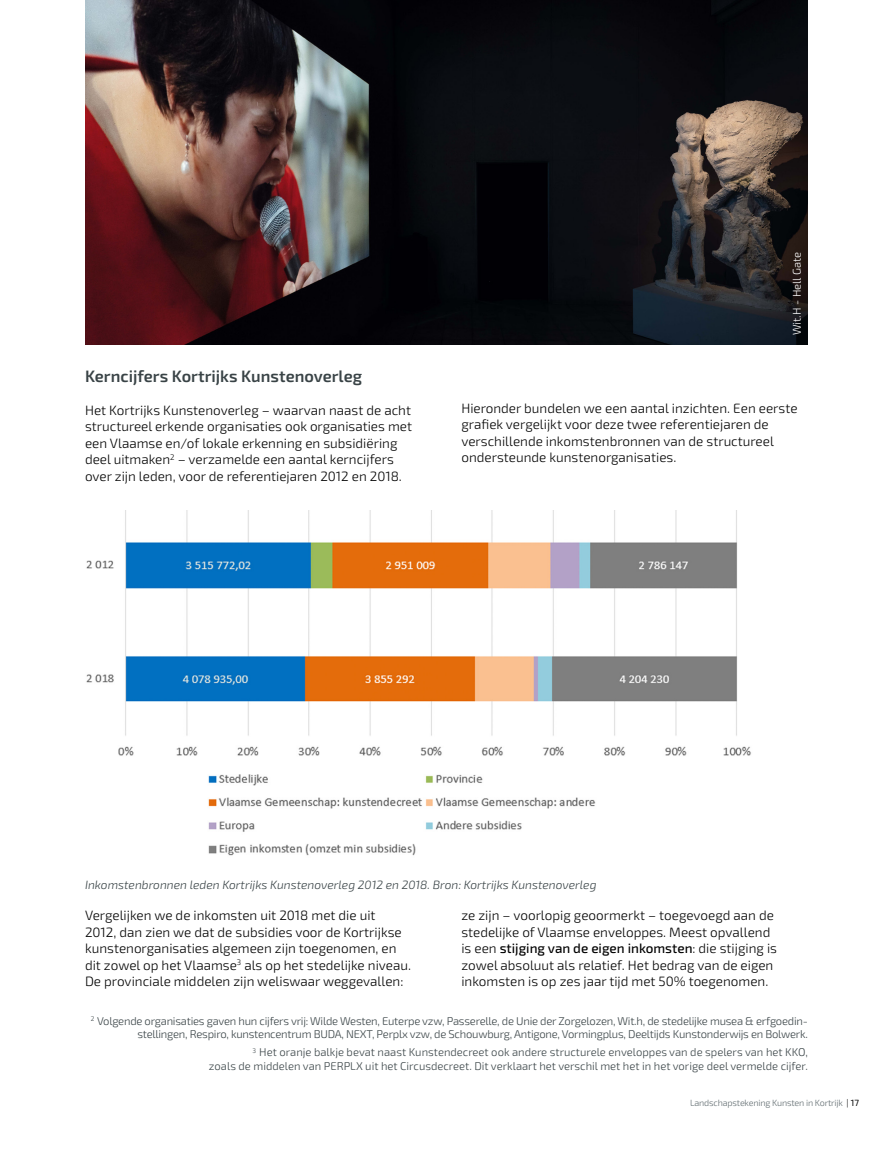
<style>
.page{position:relative;width:893px;height:1149px;background:#fff}
.page>*{position:absolute;margin:0;border:0;box-sizing:border-box;transform-origin:0 0}
.t1{font:600 16.5px "Exo 2";color:#394346}
.t2{font:300 13.5px/16.5px "Exo 2";color:#000}
.t3{font:italic 300 12px "Exo 2";color:#394346}
.t4{font:300 11.25px/13.5px "Exo 2";letter-spacing:-.02em;color:#394346;text-align:right}
.t5{font:300 11.25px/13.5px "Exo 2";color:#394346;text-align:right}
.t6{font:300 11.25px "Exo 2";color:#fff}
.t7{font:300 9px "Exo 2";letter-spacing:-.02em;color:#616c70}
.s1{font-weight:500}
.s2{color:#000}
.s3{font-weight:400;color:#000}
</style>
<div class="page">
<img style="left:86px;top:510px;width:665px;height:346px">
<img style="left:85px;top:0;width:723px;height:344px">
<p class="t6" style="left:789px;top:335px;width:85px;rotate:-90deg">Wit.H - Hell Gate</p>
<p class="t1" style="left:85px;top:364px;width:279px">Kerncijfers Kortrijks Kunstenoverleg</p>
<p class="t2" style="left:85px;top:401px;width:329px">Het Kortrijks Kunstenoverleg – waarvan naast de acht structureel erkende organisaties ook organisaties met een Vlaamse en/of lokale erkenning en subsidiëring deel uitmaken<sup>2</sup> – verzamelde een aantal kerncijfers over zijn leden, voor de referentiejaren 2012 en 2018.</p>
<p class="t2" style="left:461px;top:399px;width:338px">Hieronder bundelen we een aantal inzichten. Een eerste grafiek vergelijkt voor deze twee referentiejaren de verschillende inkomstenbronnen van de structureel ondersteunde kunstenorganisaties.</p>
<p class="t3" style="left:85px;top:876px;width:513px">Inkomstenbronnen leden Kortrijks Kunstenoverleg 2012 en 2018. Bron: Kortrijks Kunstenoverleg</p>
<p class="t2" style="left:85px;top:906px;width:327px">Vergelijken we de inkomsten uit 2018 met die uit<br>2012, dan zien we dat de subsidies voor de Kortrijkse kunstenorganisaties algemeen zijn toegenomen, en dit zowel op het Vlaamse<sup>3</sup> als op het stedelijke niveau.<br>De provinciale middelen zijn weliswaar weggevallen:</p>
<p class="t2" style="left:461px;top:906px;width:317px">ze zijn – voorlopig geoormerkt – toegevoegd aan de stedelijke of Vlaamse enveloppes. Meest opvallend is een <span class="s1">stijging van de eigen inkomsten</span>: die stijging is zowel absoluut als relatief. Het bedrag van de eigen inkomsten is op zes jaar tijd met 50% toegenomen.</p>
<p class="t4" style="left:91px;top:1013px;width:718px"><sup>2</sup> Volgende organisaties gaven hun cijfers vrij: Wilde Westen, Euterpe vzw, Passerelle, de Unie der Zorgelozen, Wit.h, de stedelijke musea &amp; erfgoedin&shy;stellingen, Respiro, kunstencentrum BUDA, NEXT, Perplx vzw, de Schouwburg, Antigone, Vormingplus, Deeltijds Kunstonderwijs en Bolwerk.</p>
<p class="t5" style="left:209px;top:1045px;width:600px"><sup>3</sup> Het oranje balkje bevat naast Kunstendecreet ook andere structurele enveloppes van de spelers van het KKO,<br>zoals de middelen van PERPLX uit het Circusdecreet. Dit verklaart het verschil met het in het vorige deel vermelde cijfer.</p>
<p class="t7" style="left:690px;top:1096px;width:170px">Landschapstekening Kunsten in Kortrijk <span class="s2">|</span> <span class="s3">17</span></p>
</div>
